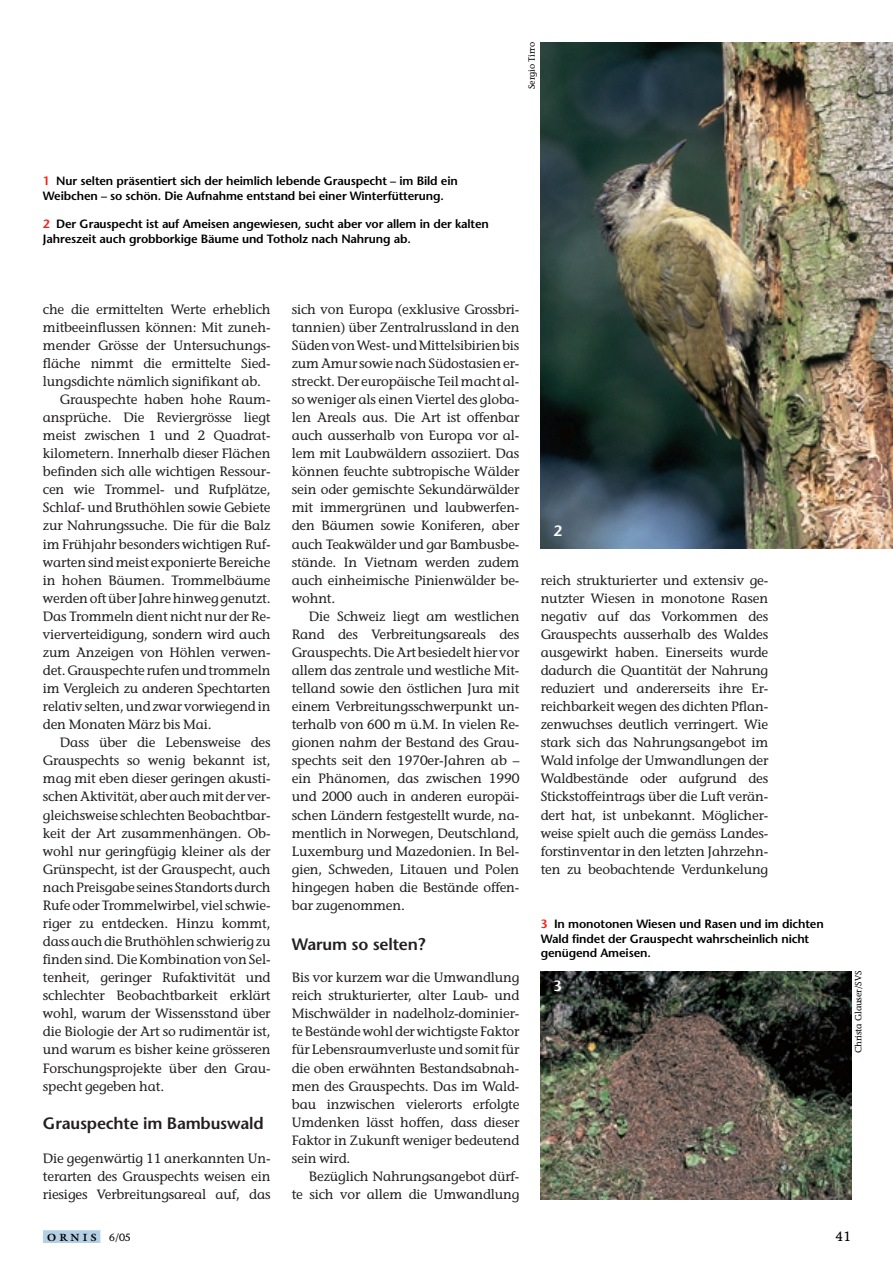
<style>
.page{position:relative;width:893px;height:1263px;background:#fff}
.page>*{position:absolute;margin:0;border:0;box-sizing:border-box;transform-origin:0 0}
.t1{font:600 16.5px "Stone Sans";letter-spacing:-.01em;color:#231f20}
.t2{font:600 15px "Stone Sans";color:#fff}
.t3{font:13.5px/18px "Stone Informal";letter-spacing:-.01em;color:#231f20;text-align:justify}
.t4{font:13.5px "Stone Informal";color:#000}
.t5{font:600 12px/14.4px "Stone Sans";letter-spacing:-.01em;color:#000}
.t6{font:700 10.5px "Galliard";letter-spacing:.3em;color:#000}
.t7{font:9px "Stone Informal";letter-spacing:-.01em;color:#000}
.s1{color:#ff190e}
.s2{font-family:"Stone Informal";font-weight:400}
</style>
<div class="page">
<div style="left:43px;top:1230px;width:57px;height:13px;background:#b5cfe5"></div>
<img style="left:540px;top:972px;width:311px;height:227px">
<img style="left:540px;top:43px;width:352px;height:505px">
<p class="t7" style="left:528px;top:89px;width:49px;rotate:-90deg">Sergio Tirro</p>
<p class="t5" style="left:43px;top:175px;width:416px"><span class="s1">1</span> Nur selten präsentiert sich der heimlich lebende Grauspecht – im Bild ein<br>Weibchen – so schön. Die Aufnahme entstand bei einer Winterfütterung.</p>
<p class="t5" style="left:43px;top:218px;width:447px"><span class="s1">2</span> Der Grauspecht ist auf Ameisen angewiesen, sucht aber vor allem in der kalten<br>Jahreszeit auch grobborkige Bäume und Totholz nach Nahrung ab.</p>
<p class="t3" style="left:43px;top:301px;width:229px">che die ermittelten Werte erheblich</p>
<p class="t3" style="left:43px;top:319px;width:229px">mitbeeinflussen können: Mit zuneh-</p>
<p class="t3" style="left:43px;top:337px;width:229px">mender Grösse der Untersuchungs-</p>
<p class="t3" style="left:43px;top:356px;width:229px">fläche nimmt die ermittelte Sied-</p>
<p class="t3" style="left:43px;top:374px;width:220px">lungsdichte nämlich signifikant ab.</p>
<p class="t3" style="left:60px;top:392px;width:212px">Grauspechte haben hohe Raum-</p>
<p class="t3" style="left:43px;top:410px;width:229px">ansprüche. Die Reviergrösse liegt</p>
<p class="t3" style="left:43px;top:428px;width:229px">meist zwischen 1 und 2 Quadrat-</p>
<p class="t3" style="left:43px;top:446px;width:229px">kilometern. Innerhalb dieser Flächen</p>
<p class="t3" style="left:43px;top:464px;width:229px">befinden sich alle wichtigen Ressour-</p>
<p class="t3" style="left:43px;top:482px;width:229px">cen wie Trommel- und Rufplätze,</p>
<p class="t3" style="left:43px;top:500px;width:229px">Schlaf- und Bruthöhlen sowie Gebiete</p>
<p class="t3" style="left:43px;top:518px;width:229px">zur Nahrungssuche. Die für die Balz</p>
<p class="t3" style="left:43px;top:536px;width:229px">im Frühjahr besonders wichtigen Ruf-</p>
<p class="t3" style="left:43px;top:554px;width:229px">warten sind meist exponierte Bereiche</p>
<p class="t3" style="left:43px;top:572px;width:229px">in hohen Bäumen. Trommelbäume</p>
<p class="t3" style="left:43px;top:590px;width:229px">werden oft über Jahre hinweg genutzt.</p>
<p class="t3" style="left:43px;top:609px;width:229px">Das Trommeln dient nicht nur der Re-</p>
<p class="t3" style="left:43px;top:627px;width:229px">vierverteidigung, sondern wird auch</p>
<p class="t3" style="left:43px;top:645px;width:229px">zum Anzeigen von Höhlen verwen-</p>
<p class="t3" style="left:43px;top:663px;width:229px">det. Grauspechte rufen und trommeln</p>
<p class="t3" style="left:43px;top:681px;width:229px">im Vergleich zu anderen Spechtarten</p>
<p class="t3" style="left:43px;top:699px;width:229px">relativ selten, und zwar vorwiegend in</p>
<p class="t3" style="left:43px;top:717px;width:170px">den Monaten März bis Mai.</p>
<p class="t3" style="left:60px;top:735px;width:212px">Dass über die Lebensweise des</p>
<p class="t3" style="left:43px;top:753px;width:229px">Grauspechts so wenig bekannt ist,</p>
<p class="t3" style="left:43px;top:771px;width:229px">mag mit eben dieser geringen akusti-</p>
<p class="t3" style="left:43px;top:789px;width:229px">schen Aktivität, aber auch mit der ver-</p>
<p class="t3" style="left:43px;top:807px;width:229px">gleichsweise schlechten Beobachtbar-</p>
<p class="t3" style="left:43px;top:825px;width:229px">keit der Art zusammenhängen. Ob-</p>
<p class="t3" style="left:43px;top:843px;width:229px">wohl nur geringfügig kleiner als der</p>
<p class="t3" style="left:43px;top:862px;width:229px">Grünspecht, ist der Grauspecht, auch</p>
<p class="t3" style="left:43px;top:880px;width:229px">nach Preisgabe seines Standorts durch</p>
<p class="t3" style="left:43px;top:898px;width:229px">Rufe oder Trommelwirbel, viel schwie-</p>
<p class="t3" style="left:43px;top:916px;width:229px">riger zu entdecken. Hinzu kommt,</p>
<p class="t3" style="left:43px;top:934px;width:229px">dass auch die Bruthöhlen schwierig zu</p>
<p class="t3" style="left:43px;top:952px;width:229px">finden sind. Die Kombination von Sel-</p>
<p class="t3" style="left:43px;top:970px;width:229px">tenheit, geringer Rufaktivität und</p>
<p class="t3" style="left:43px;top:988px;width:229px">schlechter Beobachtbarkeit erklärt</p>
<p class="t3" style="left:43px;top:1006px;width:229px">wohl, warum der Wissensstand über</p>
<p class="t3" style="left:43px;top:1024px;width:229px">die Biologie der Art so rudimentär ist,</p>
<p class="t3" style="left:43px;top:1042px;width:229px">und warum es bisher keine grösseren</p>
<p class="t3" style="left:43px;top:1060px;width:229px">Forschungsprojekte über den Grau-</p>
<p class="t3" style="left:43px;top:1078px;width:123px">specht gegeben hat.</p>
<p class="t1" style="left:43px;top:1117px;width:222px">Grauspechte im Bambuswald</p>
<p class="t3" style="left:43px;top:1151px;width:229px">Die gegenwärtig 11 anerkannten Un&shy;terarten des Grauspechts weisen ein riesiges Verbreitungsareal auf, das</p>
<p class="t3" style="left:292px;top:301px;width:229px">sich von Europa (exklusive Grossbri&shy;tannien) über Zentralrussland in den Süden von West- und Mittelsibirien bis zum Amur sowie nach Südostasien er&shy;streckt. Der europäische Teil macht al&shy;so weniger als einen Viertel des globa&shy;len Areals aus. Die Art ist offenbar auch ausserhalb von Europa vor al&shy;lem mit Laubwäldern assoziiert. Das können feuchte subtropische Wälder sein oder gemischte Sekundärwälder mit immergrünen und laubwerfen&shy;den Bäumen sowie Koniferen, aber auch Teakwälder und gar Bambusbe&shy;stände. In Vietnam werden zudem auch einheimische Pinienwälder be&shy;wohnt.</p>
<p class="t3" style="left:292px;top:609px;width:229px;text-indent:17px">Die Schweiz liegt am westlichen Rand des Verbreitungsareals des Grauspechts. Die Art besiedelt hier vor allem das zentrale und westliche Mit&shy;telland sowie den östlichen Jura mit einem Verbreitungsschwerpunkt un&shy;terhalb von 600 m ü.M. In vielen Re&shy;gionen nahm der Bestand des Grau&shy;spechts seit den 1970er-Jahren ab – ein Phänomen, das zwischen 1990 und 2000 auch in anderen europäi&shy;schen Ländern festgestellt wurde, na&shy;mentlich in Norwegen, Deutschland, Luxemburg und Mazedonien. In Bel&shy;gien, Schweden, Litauen und Polen hingegen haben die Bestände offen&shy;bar zugenommen.</p>
<p class="t1" style="left:292px;top:938px;width:135px">Warum so selten?</p>
<p class="t3" style="left:292px;top:970px;width:229px">Bis vor kurzem war die Umwandlung reich strukturierter, alter Laub- und Mischwälder in nadelholz-dominier&shy;te Bestände wohl der wichtigste Faktor für Lebensraumverluste und somit für die oben erwähnten Bestandsabnah&shy;men des Grauspechts. Das im Wald&shy;bau inzwischen vielerorts erfolgte Umdenken lässt hoffen, dass dieser Faktor in Zukunft weniger bedeutend sein wird.</p>
<p class="t3" style="left:292px;top:1169px;width:229px;text-align:right">Bezüglich Nahrungsangebot dürf-<br>te sich vor allem die Umwandlung</p>
<p class="t2" style="left:553px;top:525px;width:10px">2</p>
<p class="t3" style="left:540px;top:572px;width:229px">reich strukturierter und extensiv ge&shy;nutzter Wiesen in monotone Rasen negativ auf das Vorkommen des Grauspechts ausserhalb des Waldes ausgewirkt haben. Einerseits wurde dadurch die Quantität der Nahrung reduziert und andererseits ihre Er&shy;reichbarkeit wegen des dichten Pflan&shy;zenwuchses deutlich verringert. Wie stark sich das Nahrungsangebot im Wald infolge der Umwandlungen der Waldbestände oder aufgrund des Stickstoffeintrags über die Luft verän&shy;dert hat, ist unbekannt. Möglicher&shy;weise spielt auch die gemäss Landes&shy;forstinventar in den letzten Jahrzehn&shy;ten zu beobachtende Verdunkelung</p>
<p class="t5" style="left:540px;top:918px;width:284px"><span class="s1">3</span> In monotonen Wiesen und Rasen und im dichten<br>Wald findet der Grauspecht wahrscheinlich nicht genügend Ameisen.</p>
<p class="t2" style="left:553px;top:980px;width:10px">3</p>
<p class="t7" style="left:854px;top:1053px;width:84px;rotate:-90deg">Christa Glauser/SVS</p>
<p class="t6" style="left:47px;top:1234px;width:85px">ORNIS <span class="s2">6/05</span></p>
<p class="t4" style="left:835px;top:1232px;width:17px">41</p>
</div>
